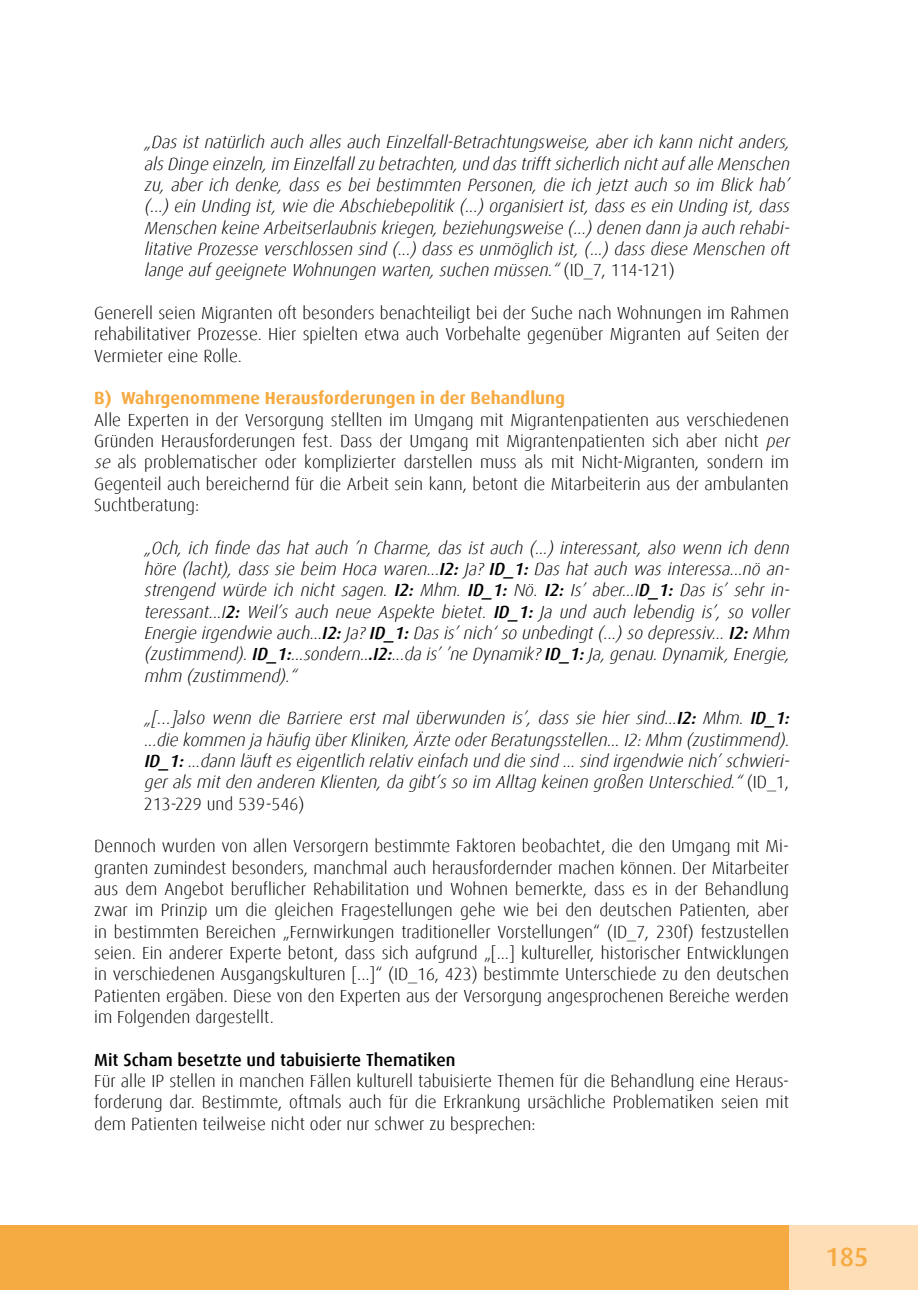
<style>
.page{position:relative;width:918px;height:1290px;background:#fff}
.page>*{position:absolute;margin:0;border:0;box-sizing:border-box;transform-origin:0 0}
.t1{font:500 26.25px "Dax";color:#f6aa42}
.t2{font:300 17.5px/21.3px "Dax";color:#000;text-align:justify}
.t3{font:italic 300 17.5px/21.3px "Dax";color:#000;text-align:justify}
.s1{font-style:normal}
.s2{font-weight:700;color:#f6aa42}
.s3{font-style:italic}
.s4{font-weight:500}
</style>
<div class="page">
<div style="left:0;top:1225px;width:918px;height:65px;background:#f6aa42"></div>
<div style="left:789px;top:1225px;width:129px;height:65px;background:#fddeb7"></div>
<p class="t3" style="left:144px;top:132px;width:651px">„Das ist natürlich auch alles auch Einzelfall-Betrachtungsweise, aber ich kann nicht anders, alsDinge einzeln,im Einzelfallzu betrachten,und dastrifftsicherlich nichtaufalle Menschen zu, aber ich denke, dass es bei bestimmten Personen, die ich jetzt auch so im Blick hab’ (...) ein Unding ist, wie die Abschiebepolitik (...) organisiert ist, dass es ein Unding ist, dass Menschen keine Arbeitserlaubniskriegen,beziehungsweise (...)denen dann ja auch rehabi&shy;litative Prozesse verschlossen sind (...) dass es unmöglich ist, (...) dass diese Menschen oft lange aufgeeignete Wohnungen warten,suchen müssen.“<span class="s1">( I D _ 7 , 1 1 4 -1 2 1 )</span></p>
<p class="t2" style="left:94px;top:302px;width:696px">Generell seien Migranten oft besonders benachteiligt bei der Suche nach Wohnungen im Rahmen rehabilitativer Prozesse. Hier spielten etwa auch Vorbehalte gegenüber Migranten auf Seiten der Vermieter eine Rolle.</p>
<p class="t2" style="left:94px;top:388px;width:700px;text-align:left"><span class="s2">B) Wahrgenommene Herausforderungen in der Behandlung<br></span>Alle Experten in der Versorgung stellten im Umgang mit Migrantenpatienten aus verschiedenen Gründen Herausforderungen fest. Dass der Umgang mit Migrantenpatienten sich aber nicht <span class="s3">per se</span> als problematischer oder komplizierter darstellen muss als mit Nicht-Migranten, sondern im Gegenteil auch bereichernd für die Arbeit sein kann, betont die Mitarbeiterin aus der ambulanten Suchtberatung:</p>
<p class="t3" style="left:144px;top:537px;width:651px">„Och, ich finde das hat auch ’n Charme, das ist auch (...) interessant, also wenn ich denn höre (lacht), dass sie beim Hoca waren...<span class="s4">I2:</span> Ja? <span class="s4">ID_ 1:</span> Das hat auch was interessa...nö an&shy;strengend würde ich nicht sagen. <span class="s4">I2:</span> Mhm. <span class="s4">ID_ 1:</span> Nö. <span class="s4">I2:</span> Is’ aber...I<span class="s4">D_ 1:</span> Das is’ sehr in&shy;teressant...I<span class="s4">2:</span> Weil’s auch neue Aspekte bietet. <span class="s4">ID_ 1:</span> Ja und auch lebendig is’, so voller Energie irgendwie auch...<span class="s4">I2:</span>Ja?<span class="s4">ID_ 1:</span>Dasis’nich‘so unbedingt(...)so depressiv...<span class="s4">I2:</span>Mhm (zustimmend).<span class="s4">ID_ 1:</span>...sondern..<span class="s4">.I2:</span>...da is’’ne Dynamik?<span class="s4">ID_ 1:</span>Ja,genau.Dynamik,Energie, mhm (zustimmend).“</p>
<p class="t3" style="left:144px;top:708px;width:651px;text-align:left">„[…]also wenn die Barriere erst mal überwunden is’, dass sie hier sind...<span class="s4">I2:</span> Mhm. <span class="s4">ID_ 1: </span>...die kommen ja häufig überKliniken,Ärzte oderBeratungsstellen...I2:Mhm (zustimmend).<br><span class="s4">ID_ 1:</span>...dann läufteseigentlich relativ einfach und die sind ...sind irgendwie nich’schwieri&shy;geralsmitden anderen Klienten,da gibt’sso im Alltag keinen großen Unterschied.“<span class="s1">( I D _ 1 , 213-229 und 539-546)</span></p>
<p class="t2" style="left:94px;top:836px;width:696px">Dennoch wurden von allen Versorgern bestimmte Faktoren beobachtet, die den Umgang mit Mi&shy;granten zumindest besonders, manchmal auch herausfordernder machen können. Der Mitarbeiter aus dem Angebot beruflicher Rehabilitation und Wohnen bemerkte, dass es in der Behandlung zwar im Prinzip um die gleichen Fragestellungen gehe wie bei den deutschen Patienten, aber in bestimmten Bereichen „Fernwirkungen traditioneller Vorstellungen“ (ID_7, 230f) festzustellen seien. Ein anderer Experte betont, dass sich aufgrund „[...] kultureller, historischer Entwicklungen in verschiedenen Ausgangskulturen [...]“ (ID_16, 423) bestimmte Unterschiede zu den deutschen Patienten ergäben. Diese von den Experten aus der Versorgung angesprochenen Bereiche werden im Folgenden dargestellt.</p>
<p class="t2" style="left:94px;top:1049px;width:696px;text-align:left"><span class="s4">Mit Scham besetzte und tabuisierte Thematiken<br></span>Für alle IP stellen in manchen Fällen kulturell tabuisierte Themen für die Behandlung eine Heraus&shy;forderung dar. Bestimmte, oftmals auch für die Erkrankung ursächliche Problematiken seien mit dem Patienten teilweise nicht oder nur schwer zu besprechen:</p>
<p class="t1" style="left:825px;top:1242px;width:44px">185</p>
</div>
